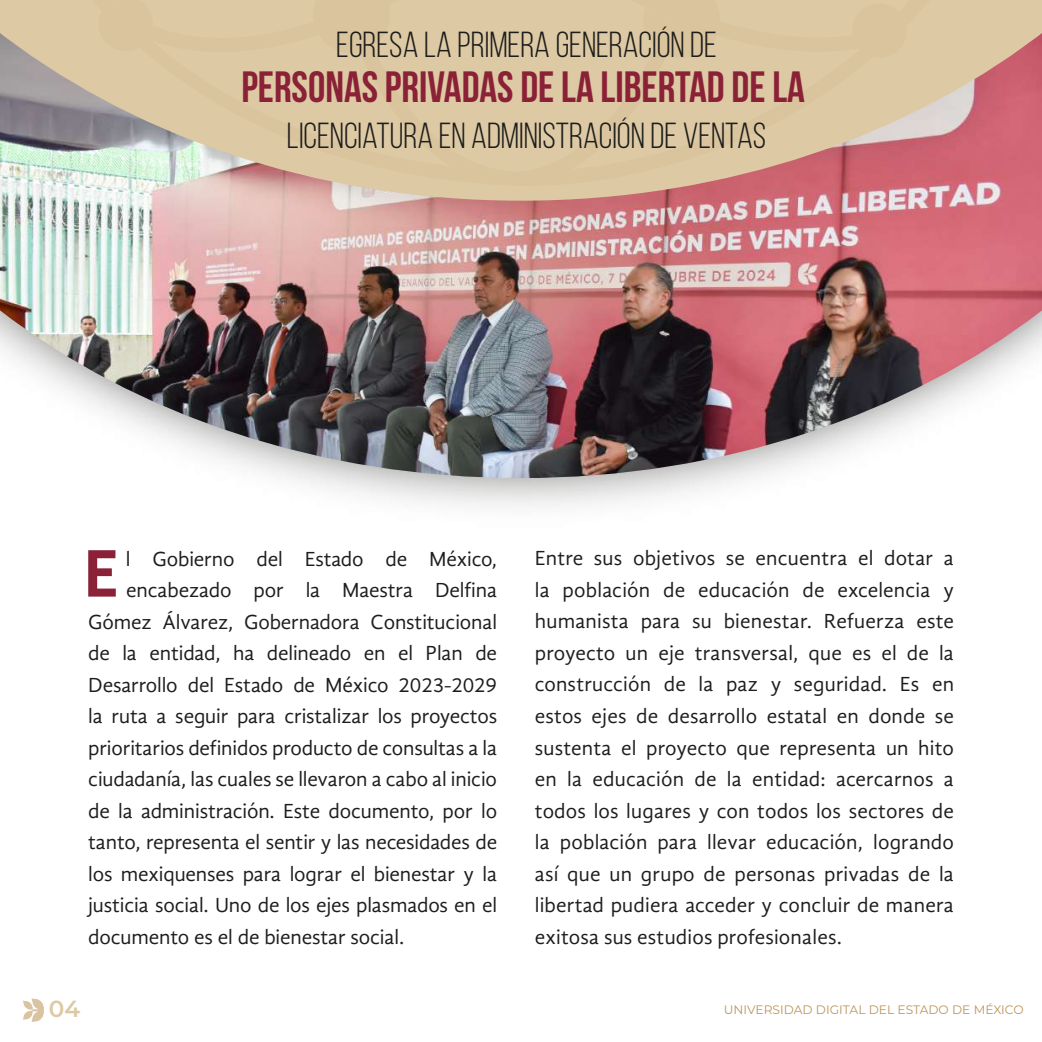
<style>
.page{position:relative;width:1042px;height:1042px;background:#fff}
.page>*{position:absolute;margin:0;border:0;box-sizing:border-box;transform-origin:0 0}
.t1{font:43.75px "Bebas Neue";color:#8a2137}
.t2{font:36.23px "Bebas Neue";color:#1d1d1b}
.t3{font:600 23.1px "Montserrat";color:#ddc9a4}
.t4{font:21px/31.5px "Gandhi Sans";letter-spacing:-.005em;color:#1d1d1b;text-align:justify}
.t5{font:12.25px "Montserrat";color:#bc955a}
</style>
<div class="page">
<svg style="left:23px;top:998px;width:21px;height:24px"></svg>
<img style="left:0;top:201px;width:1042px;height:277px">
<svg style="left:0;top:186px;width:1042px;height:15px;background:#dbb0ab"></svg>
<svg style="left:0;top:0;width:1042px;height:186px;background:#d6bca0"></svg>
<svg style="left:113px;top:0;width:40px;height:26px"></svg>
<svg style="left:643px;top:8px;width:25px;height:40px"></svg>
<svg style="left:88px;top:550px;width:28px;height:46px"></svg>
<h2 class="t2" style="left:336px;top:25px;width:382px">EGRESA LA PRIMERA GENERACIÓN DE</h2>
<h1 class="t1" style="left:241px;top:63px;width:565px">PERSONAS PRIVADAS DE LA LIBERTAD DE LA</h1>
<h2 class="t2" style="left:287px;top:116px;width:481px">LICENCIATURA EN ADMINISTRACIÓN DE VENTAS</h2>
<p class="t4" style="left:126px;top:543px;width:373px">l Gobierno del Estado de México,</p>
<p class="t4" style="left:126px;top:574px;width:372px">encabezado por la Maestra Delfina</p>
<p class="t4" style="left:88px;top:606px;width:410px">Gómez Álvarez, Gobernadora Constitucional</p>
<p class="t4" style="left:88px;top:637px;width:410px">de la entidad, ha delineado en el Plan de</p>
<p class="t4" style="left:88px;top:669px;width:410px">Desarrollo del Estado de México 2023-2029</p>
<p class="t4" style="left:88px;top:700px;width:410px">la ruta a seguir para cristalizar los proyectos</p>
<p class="t4" style="left:88px;top:732px;width:410px">prioritarios definidos producto de consultas a la</p>
<p class="t4" style="left:88px;top:763px;width:410px">ciudadanía, las cuales se llevaron a cabo al inicio</p>
<p class="t4" style="left:88px;top:795px;width:410px">de la administración. Este documento, por lo</p>
<p class="t4" style="left:88px;top:826px;width:410px">tanto, representa el sentir y las necesidades de</p>
<p class="t4" style="left:88px;top:858px;width:410px">los mexiquenses para lograr el bienestar y la</p>
<p class="t4" style="left:88px;top:889px;width:410px">justicia social. Uno de los ejes plasmados en el</p>
<p class="t4" style="left:88px;top:921px;width:318px">documento es el de bienestar social.</p>
<p class="t4" style="left:535px;top:543px;width:421px">Entre sus objetivos se encuentra el dotar a la población de educación de excelencia y humanista para su bienestar. Refuerza este proyecto un eje transversal, que es el de la construcción de la paz y seguridad. Es en estos ejes de desarrollo estatal en donde se sustenta el proyecto que representa un hito en la educación de la entidad: acercarnos a todos los lugares y con todos los sectores de la población para llevar educación, logrando así que un grupo de personas privadas de la libertad pudiera acceder y concluir de manera exitosa sus estudios profesionales.</p>
<p class="t3" style="left:49px;top:992px;width:33px">04</p>
<p class="t5" style="left:724px;top:1001px;width:301px">UNIVERSIDAD DIGITAL DEL ESTADO DE MÉXICO</p>
</div>
